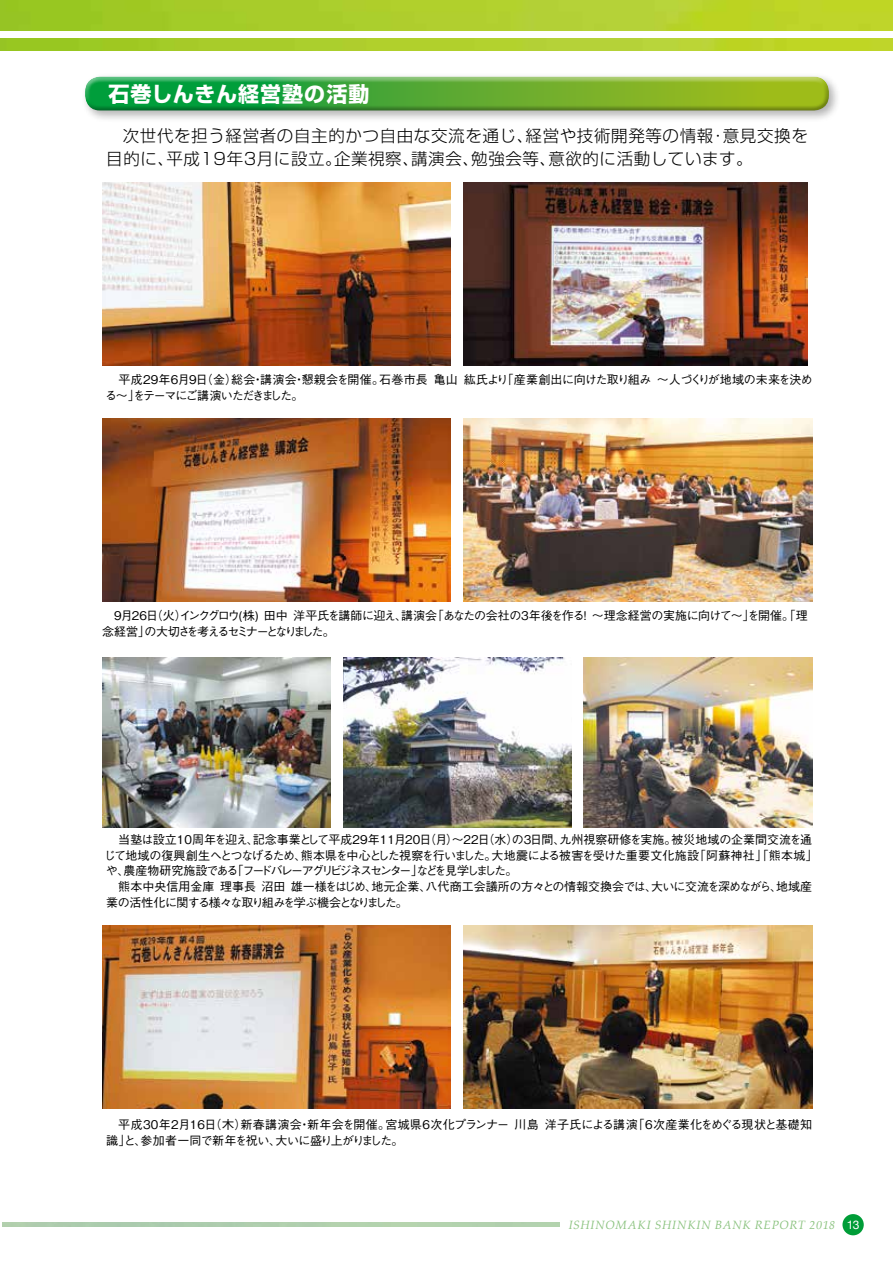
<style>
.page{position:relative;width:893px;height:1263px;background:#fff}
.page>*{position:absolute;margin:0;border:0;box-sizing:border-box;transform-origin:0 0}
.t1{font:700 21px "Shin Go Pro";letter-spacing:.05em;color:#fff}
.t2{font:300 16.5px/22.5px "Shin Go Pro";letter-spacing:.04em;color:#000}
.t3{font:500 12px/15.8px "Gothic BBB Pro";letter-spacing:-.045em;color:#000}
.t4{font:500 12px/15.8px "Gothic BBB Pro";letter-spacing:-.02em;color:#000}
.t5{font:500 12px/15.8px "Gothic BBB Pro";letter-spacing:-.09em;color:#000}
.t6{font:italic 12px "Palatino Linotype";letter-spacing:.06em;color:#8ac27e}
.s1{font-family:"Helvetica Neue";font-style:normal;color:#fff}
</style>
<div class="page">
<img style="left:0;top:0;width:893px;height:30px">
<img style="left:0;top:38px;width:893px;height:12px">
<div style="left:842px;top:1214px;width:22px;height:21px;background:#009d38;border-radius:50%"></div>
<img style="left:102px;top:418px;width:349px;height:183px">
<img style="left:102px;top:925px;width:349px;height:183px">
<img style="left:102px;top:182px;width:349px;height:183px">
<img style="left:463px;top:418px;width:349px;height:183px">
<img style="left:463px;top:925px;width:349px;height:183px">
<img style="left:463px;top:182px;width:345px;height:183px">
<div style="left:81px;top:73px;width:760px;height:50px;background:#000;opacity:.3"></div>
<div style="left:80px;top:76px;width:751px;height:31px;background:#fff;opacity:.5"></div>
<div style="left:82px;top:80px;width:749px;height:32px;background:#000;opacity:.3"></div>
<img style="left:102px;top:657px;width:228px;height:170px">
<img style="left:584px;top:657px;width:228px;height:170px">
<img style="left:343px;top:657px;width:228px;height:170px">
<h1 class="t1" style="left:109px;top:77px;width:262px">石巻しんきん経営塾の活動</h1>
<h2 class="t2" style="left:106px;top:123px;width:703px;text-indent:16px">次世代を担う経営者の自主的かつ自由な交流を通じ、経営や技術開発等の情報・意見交換を目的に、平成19年3月に設立。企業視察、講演会、勉強会等、意欲的に活動しています。</h2>
<p class="t3" style="left:105px;top:370px;width:709px">　平成29年6月9日（金）総会・講演会・懇親会を開催。石巻市長 亀山 紘氏より「産業創出に向けた取り組み ～人づくりが地域の未来を決める～」をテーマにご講演いただきました。</p>
<p class="t5" style="left:102px;top:606px;width:707px;text-indent:12px">9月26日（火）インクグロウ(株) 田中 洋平氏を講師に迎え、講演会「あなたの会社の3年後を作る！ ～理念経営の実施に向けて～」を開催。「理念経営」の大切さを考えるセミナーとなりました。</p>
<p class="t3" style="left:104px;top:830px;width:715px;text-indent:14px">当塾は設立10周年を迎え、記念事業として平成29年11月20日（月）～22日（水）の3日間、九州視察研修を実施。被災地域の企業間交流を通じて地域の復興創生へとつなげるため、熊本県を中心とした視察を行いました。大地震による被害を受けた重要文化施設「阿蘇神社」「熊本城」や、農産物研究施設である「フードバレーアグリビジネスセンター」などを見学しました。</p>
<p class="t3" style="left:106px;top:877px;width:707px;text-indent:12px">熊本中央信用金庫 理事長 沼田 雄一様をはじめ、地元企業、八代商工会議所の方々との情報交換会では、大いに交流を深めながら、地域産業の活性化に関する様々な取り組みを学ぶ機会となりました。</p>
<p class="t4" style="left:106px;top:1115px;width:707px;text-indent:12px">平成30年2月16日（木）新春講演会・新年会を開催。宮城県6次化プランナー 川島 洋子氏による講演「6次産業化をめぐる現状と基礎知識」と、参加者一同で新年を祝い、大いに盛り上がりました。</p>
<p class="t6" style="left:569px;top:1216px;width:292px">ISHINOMAKI SHINKIN BANK REPORT 2018 <span class="s1">13</span></p>
</div>
